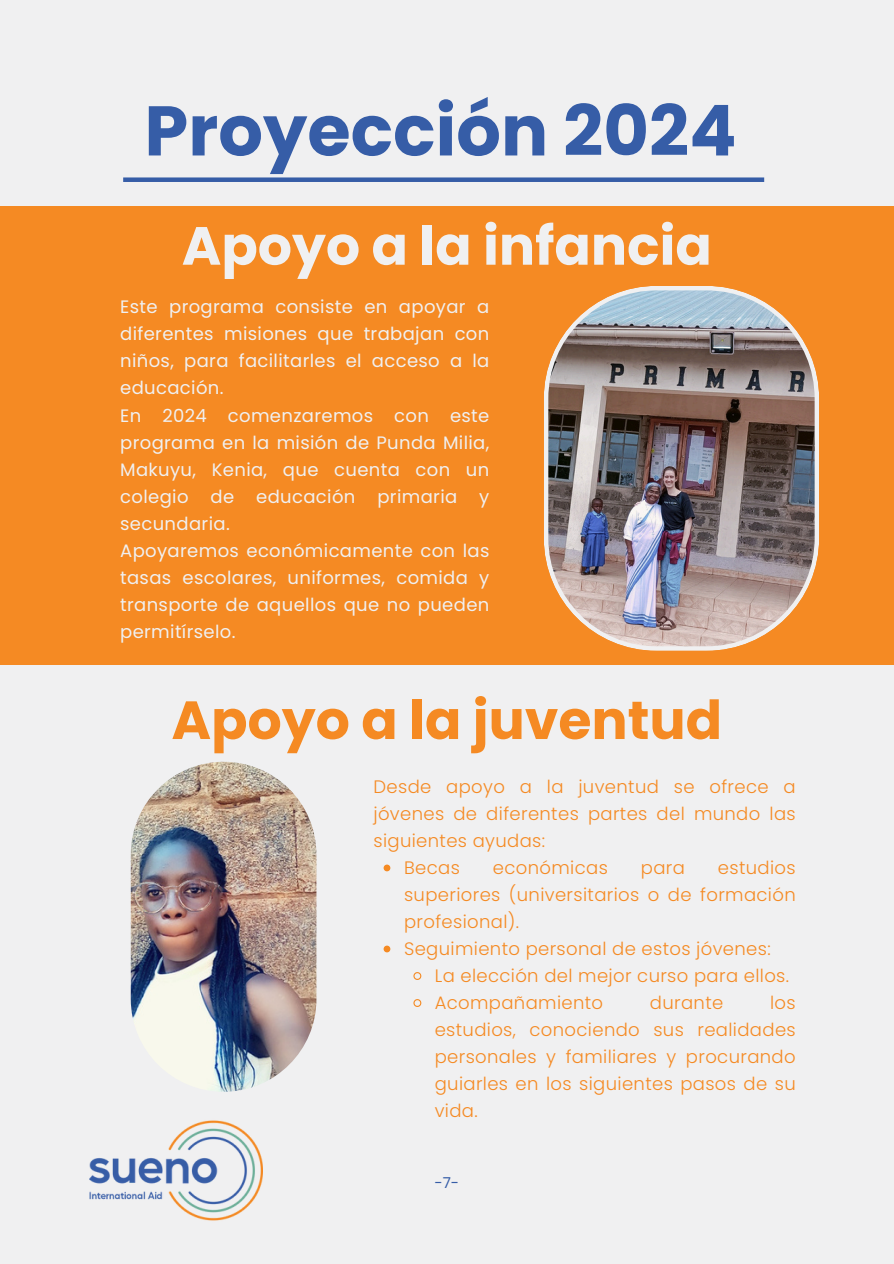
<style>
.page{position:relative;width:894px;height:1264px;background:#fff}
.page>*{position:absolute;margin:0;border:0;box-sizing:border-box;transform-origin:0 0}
.t1{font:700 70.2px "Poppins";color:#365da7}
.t2{font:700 53.7px "Poppins";color:#f0f0f1}
.t3{font:700 53.7px "Poppins";color:#f58a23}
.t4{font:300 18px/27px "Poppins";letter-spacing:.02em;color:#f58a23;text-align:justify}
.t5{font:18px/27px "Poppins";letter-spacing:.02em;color:#f0f0f1}
.t6{font:15px "Poppins";color:#365da7}
</style>
<div class="page">
<div style="left:0;top:0;width:893px;height:1263px;background:#f0f0f1"></div>
<div style="left:123px;top:177px;width:641px;height:5px;background:#365da7"></div>
<div style="left:0;top:206px;width:892px;height:458px;background:#f58a23"></div>
<img style="left:544px;top:286px;width:274px;height:364px">
<img style="left:131px;top:761px;width:185px;height:330px;border-radius:93px">
<svg style="left:383px;top:864px;width:7px;height:7px"></svg>
<svg style="left:383px;top:945px;width:7px;height:7px"></svg>
<svg style="left:413px;top:972px;width:9px;height:8px"></svg>
<svg style="left:413px;top:999px;width:9px;height:8px"></svg>
<img style="left:89px;top:1120px;width:174px;height:101px">
<h3 class="t1" style="left:144px;top:82px;width:593px">Proyección 2024</h3>
<h2 class="t2" style="left:182px;top:208px;width:531px">Apoyo a la infancia</h2>
<p class="t5" style="left:120px;top:293px;width:370px">Este programa consiste en apoyar a diferentes misiones que trabajan con niños, para facilitarles el acceso a la educación.<br>En 2024 comenzaremos con este programa en la misión de Punda Milia,<br>Makuyu, Kenia, que cuenta con un colegio de educación primaria y secundaria.<br>Apoyaremos económicamente con las tasas escolares, uniformes, comida y transporte de aquellos que no pueden permitírselo.</p>
<p class="t3" style="left:171px;top:682px;width:552px">Apoyo a la juventud</p>
<p class="t4" style="left:373px;top:772px;width:423px">Desde apoyo a la juventud se ofrece a jóvenes de diferentes partes del mundo las siguientes ayudas:</p>
<p class="t4" style="left:404px;top:853px;width:57px">Becas</p>
<p class="t4" style="left:492px;top:853px;width:116px">económicas</p>
<p class="t4" style="left:640px;top:853px;width:46px">para</p>
<p class="t4" style="left:404px;top:853px;width:393px;text-indent:314px">estudios superiores (universitarios o de formación profesional).</p>
<h3 class="t4" style="left:404px;top:934px;width:368px">Seguimiento personal de estos jóvenes:</h3>
<p class="t4" style="left:434px;top:961px;width:356px">La elección del mejor curso para ellos.</p>
<p class="t4" style="left:434px;top:988px;width:170px">Acompañamiento</p>
<p class="t4" style="left:649px;top:988px;width:75px">durante</p>
<p class="t4" style="left:434px;top:988px;width:362px;text-indent:335px">los estudios, conociendo sus realidades personales y familiares y procurando guiarles en los siguientes pasos de su vida.</p>
<p class="t6" style="left:434px;top:1171px;width:26px">-7-</p>
</div>
